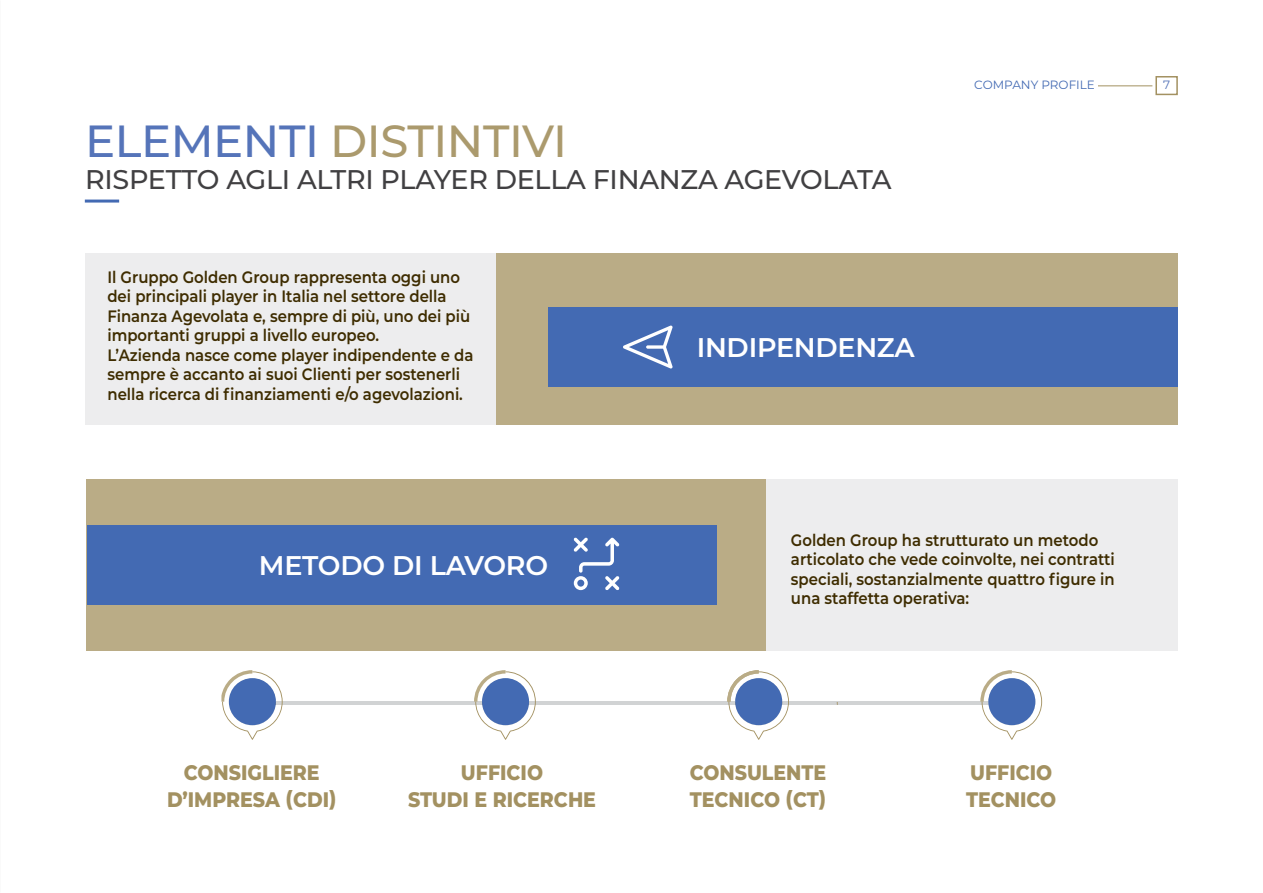
<style>
.page{position:relative;width:1263px;height:893px;background:#fff}
.page>*{position:absolute;margin:0;border:0;box-sizing:border-box;transform-origin:0 0}
.t1{font:500 45px "Montserrat";letter-spacing:-.01em;color:#ab9a6d}
.t2{font:500 27px "Montserrat";letter-spacing:-.01em;color:#414042}
.t3{font:600 27px "Montserrat";letter-spacing:-.01em;color:#fff}
.t4{font:800 21px/27px "Montserrat";color:#a39161;text-align:center;scale:.9 1}
.t5{font:600 16.5px/19.5px "Montserrat";color:#3e2c00;scale:.9 1}
.t6{font:12px "Montserrat";color:#436ab3}
.t7{font:12px "Montserrat";color:#5574b9}
.s1{color:#5574b9}
</style>
<div class="page">
<div style="left:496px;top:253px;width:682px;height:172px;background:#baac86"></div>
<div style="left:85px;top:253px;width:411px;height:172px;background:#ededee"></div>
<div style="left:765px;top:479px;width:413px;height:171px;background:#ededee"></div>
<div style="left:86px;top:479px;width:679px;height:171px;background:#baac86"></div>
<div style="left:549px;top:307px;width:629px;height:80px;background:#436ab3"></div>
<div style="left:87px;top:525px;width:630px;height:79px;background:#436ab3"></div>
<svg style="left:623px;top:325px;width:50px;height:44px"></svg>
<svg style="left:574px;top:537px;width:45px;height:53px"></svg>
<hr style="left:85px;top:200px;width:34px;height:3px;background:#436ab3">
<hr style="left:271px;top:702px;width:723px;height:3px;background:#d1d3d4">
<svg style="left:980px;top:670px;width:62px;height:70px"></svg>
<svg style="left:727px;top:670px;width:62px;height:70px"></svg>
<svg style="left:474px;top:670px;width:62px;height:70px"></svg>
<svg style="left:221px;top:670px;width:62px;height:70px"></svg>
<hr style="left:1098px;top:85px;width:54px;height:1px;background:#a39161">
<div style="left:1155px;top:76px;width:23px;height:19px;border:2px solid #a39161"></div>
<h1 class="t1" style="left:85px;top:109px;width:483px"><span class="s1">ELEMENTI</span> DISTINTIVI</h1>
<h2 class="t2" style="left:85px;top:161px;width:808px">RISPETTO AGLI ALTRI PLAYER DELLA FINANZA AGEVOLATA</h2>
<p class="t5" style="left:107px;top:266px;width:408px">Il Gruppo Golden Group rappresenta oggi uno dei principali player in Italia nel settore della Finanza Agevolata e, sempre di più, uno dei più importanti gruppi a livello europeo.<br>L’Azienda nasce come player indipendente e da sempre è accanto ai suoi Clienti per sostenerli nella ricerca di finanziamenti e/o agevolazioni.</p>
<h2 class="t3" style="left:697px;top:328px;width:220px">INDIPENDENZA</h2>
<p class="t6" style="left:974px;top:76px;width:122px">COMPANY PROFILE</p>
<p class="t7" style="left:1163px;top:77px;width:9px">7</p>
<h2 class="t3" style="left:259px;top:546px;width:291px">METODO DI LAVORO</h2>
<p class="t5" style="left:791px;top:529px;width:361px">Golden Group ha strutturato un metodo articolato che vede coinvolte, nei contratti speciali, sostanzialmente quattro figure in una staffetta operativa:</p>
<p class="t4" style="left:167px;top:758px;width:190px">CONSIGLIERE<br>D’IMPRESA (CDI)</p>
<p class="t4" style="left:690px;top:758px;width:153px;text-align:left">CONSULENTE<br>TECNICO (CT)</p>
<p class="t4" style="left:408px;top:758px;width:210px">UFFICIO<br>STUDI E RICERCHE</p>
<p class="t4" style="left:966px;top:758px;width:102px;text-align:left">UFFICIO<br>TECNICO</p>
</div>
